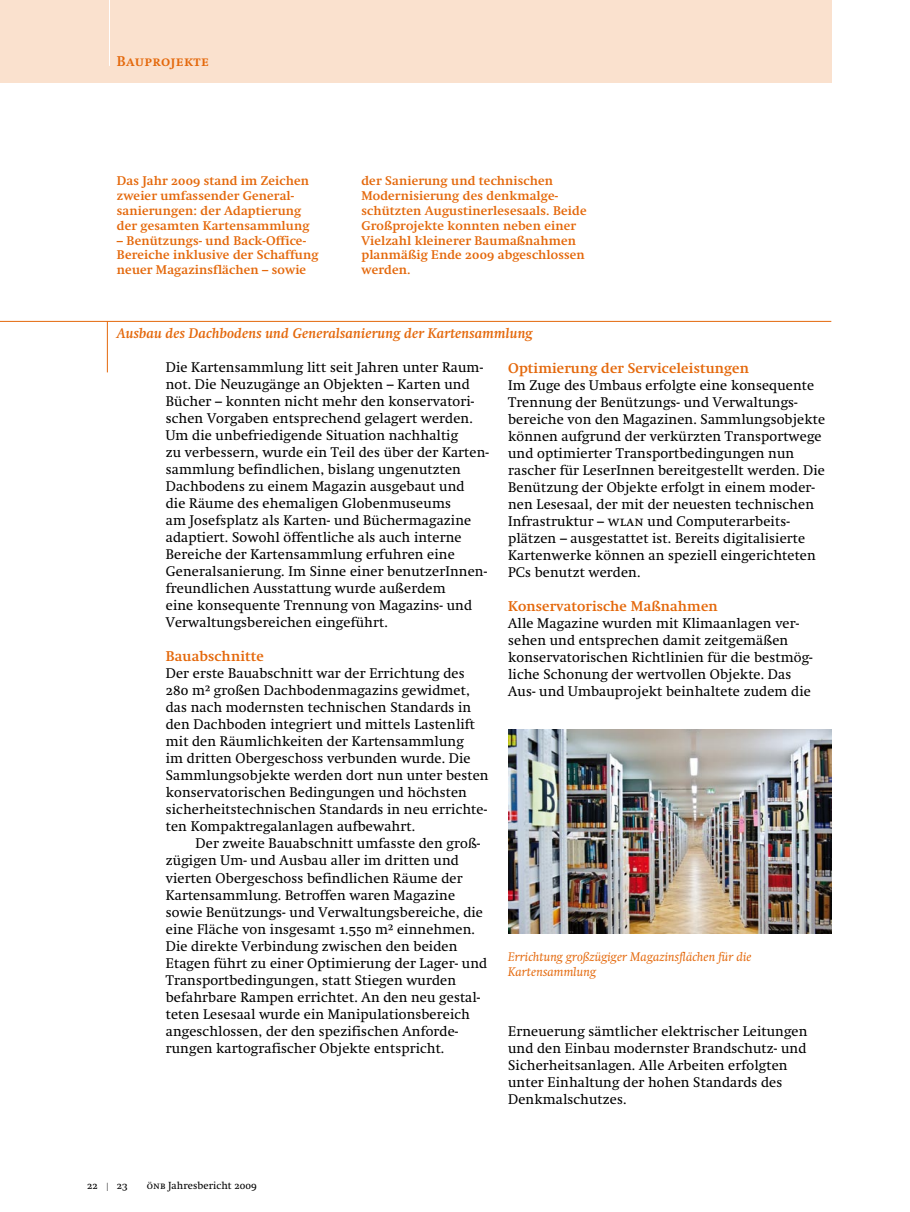
<style>
.page{position:relative;width:910px;height:1212px;background:#fff}
.page>*{position:absolute;margin:0;border:0;box-sizing:border-box;transform-origin:0 0}
.t1{font:13.8px/17px "Swift";letter-spacing:.01em;color:#000}
.t2{font:700 13.8px "Swift";letter-spacing:.01em;color:#e4680b}
.t3{font:italic 700 13.8px "Swift";letter-spacing:.01em;color:#e4680b}
.t4{font:700 13.8px "Swift SC Os F";letter-spacing:.02em;color:#e4680b}
.t5{font:700 12.3px/14.9px "Swift";letter-spacing:.01em;color:#e4680b}
.t6{font:italic 12.3px/14.9px "Swift";letter-spacing:.01em;color:#e4680b}
.t7{font:10.2px "Swift";letter-spacing:.01em;color:#000}
.t8{font:10.2px "Swift SC Os F";color:#000}
.s1{font-family:"Swift SC Os F"}
.s2{font-family:"Swift";font-size:8.25px}
</style>
<div class="page">
<div style="left:0;top:0;width:831px;height:83px;background:#fae1ce"></div>
<hr style="left:109px;top:0;width:1px;height:66px;background:#fff">
<hr style="left:0;top:321px;width:831px;height:1px;background:#e4680b">
<hr style="left:107px;top:321px;width:1px;height:51px;background:#e4680b">
<img style="left:508px;top:729px;width:323px;height:204px">
<p class="t4" style="left:117px;top:53px;width:93px">Bauprojekte</p>
<p class="t5" style="left:117px;top:173px;width:194px">Das Jahr <span class="s1">2009</span> stand im Zeichen zweier umfassender General&shy;sanierungen: der Adaptierung der gesamten Kartensammlung</p>
<p class="t5" style="left:117px;top:233px;width:203px">– Benützungs- und Back-Office-<br>Bereiche inklusive der Schaffung neuer Magazinsflächen – sowie</p>
<p class="t5" style="left:361px;top:173px;width:227px">der Sanierung und technischen<br>Modernisierung des denkmalge&shy;schützten Augustinerlesesaals. Beide<br>Großprojekte konnten neben einer<br>Vielzahl kleinerer Baumaßnahmen planmäßig Ende <span class="s1">2009</span> abgeschlossen werden.</p>
<p class="t3" style="left:117px;top:325px;width:417px">Ausbau des Dachbodens und Generalsanierung der Kartensammlung</p>
<p class="t1" style="left:166px;top:359px;width:323px">Die Kartensammlung litt seit Jahren unter Raum&shy;not. Die Neuzugänge an Objekten – Karten und Bücher – konnten nicht mehr den konservatori&shy;schen Vorgaben entsprechend gelagert werden.<br>Um die unbefriedigende Situation nachhaltig<br>zu verbessern, wurde ein Teil des über der Karten-- sammlung befindlichen, bislang ungenutzten Dachbodens zu einem Magazin ausgebaut und die Räume des ehemaligen Globenmuseums<br>am Josefsplatz als Karten- und Büchermagazine adaptiert. Sowohl öffentliche als auch interne Bereiche der Kartensammlung erfuhren eine Generalsanierung. Im Sinne einer benutzerInnen&shy;freundlichen Ausstattung wurde außerdem<br>eine konsequente Trennung von Magazins- und Verwaltungsbereichen eingeführt.</p>
<p class="t2" style="left:166px;top:648px;width:99px">Bauabschnitte</p>
<p class="t1" style="left:166px;top:665px;width:324px">Der erste Bauabschnitt war der Errichtung des <span class="s1">280</span> m<span class="s1">²</span> großen Dachbodenmagazins gewidmet, das nach modernsten technischen Standards in den Dachboden integriert und mittels Lastenlift mit den Räumlichkeiten der Kartensammlung<br>im dritten Obergeschoss verbunden wurde. Die Sammlungsobjekte werden dort nun unter besten konservatorischen Bedingungen und höchsten sicherheitstechnischen Standards in neu errichte&shy;ten Kompaktregalanlagen aufbewahrt.</p>
<p class="t1" style="left:166px;top:835px;width:323px;text-indent:30px">Der zweite Bauabschnitt umfasste den groß&shy;zügigen Um- und Ausbau aller im dritten und vierten Obergeschoss befindlichen Räume der Kartensammlung. Betroffen waren Magazine sowie Benützungs- und Verwaltungsbereiche, die eine Fläche von insgesamt <span class="s1">1.550</span> m<span class="s1">²</span> einnehmen.<br>Die direkte Verbindung zwischen den beiden Etagen führt zu einer Optimierung der Lager- und Transportbedingungen, statt Stiegen wurden befahrbare Rampen errichtet. An den neu gestal&shy;teten Lesesaal wurde ein Manipulationsbereich angeschlossen, der den spezifischen Anforde&shy;rungen kartografischer Objekte entspricht.</p>
<p class="t2" style="left:508px;top:360px;width:242px">Optimierung der Serviceleistungen</p>
<p class="t1" style="left:508px;top:376px;width:318px">Im Zuge des Umbaus erfolgte eine konsequente Trennung der Benützungs- und Verwaltungs&shy;bereiche von den Magazinen. Sammlungsobjekte können aufgrund der verkürzten Transportwege und optimierter Transportbedingungen nun rascher für LeserInnen bereitgestellt werden. Die Benützung der Objekte erfolgt in einem moder&shy;nen Lesesaal, der mit der neuesten technischen Infrastruktur – <span class="s1">wlan</span> und Computerarbeits&shy;plätzen – ausgestattet ist. Bereits digitalisierte Kartenwerke können an speziell eingerichteten PCs benutzt werden.</p>
<p class="t2" style="left:508px;top:598px;width:211px">Konservatorische Maßnahmen</p>
<p class="t1" style="left:508px;top:615px;width:306px">Alle Magazine wurden mit Klimaanlagen ver&shy;sehen und entsprechen damit zeitgemäßen konservatorischen Richtlinien für die bestmög&shy;liche Schonung der wertvollen Objekte. Das Aus- und Umbauprojekt beinhaltete zudem die</p>
<p class="t6" style="left:508px;top:949px;width:245px">Errichtung großzügiger Magazinsflächen für die<br>Kartensammlung</p>
<p class="t1" style="left:508px;top:1023px;width:301px">Erneuerung sämtlicher elektrischer Leitungen und den Einbau modernster Brandschutz- und Sicherheitsanlagen. Alle Arbeiten erfolgten unter Einhaltung der hohen Standards des Denkmalschutzes.</p>
<p class="t8" style="left:87px;top:1179px;width:42px">22 <span class="s2">|</span> 23</p>
<p class="t7" style="left:147px;top:1179px;width:112px"><span class="s1">önb</span> Jahresbericht <span class="s1">2009</span></p>
</div>
